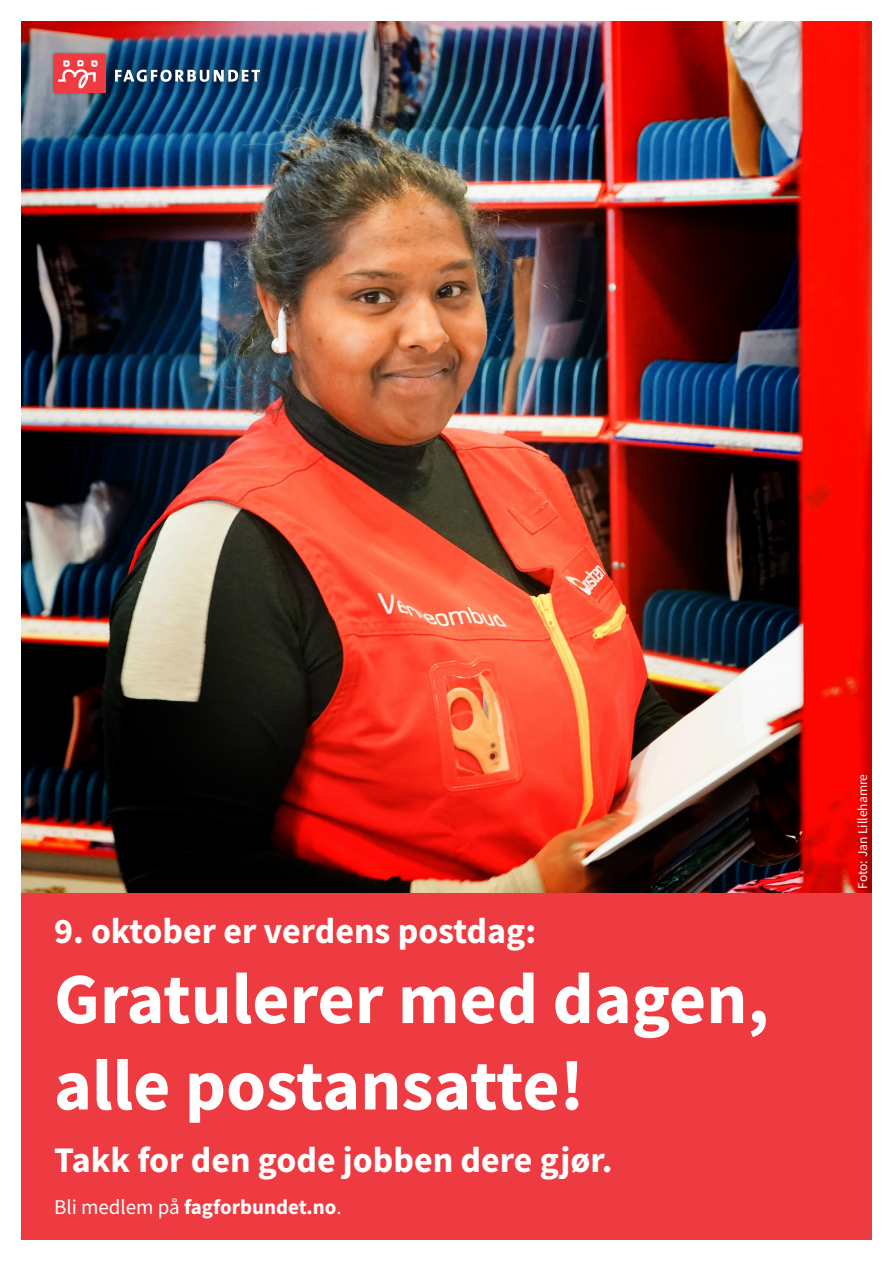
<style>
.page{position:relative;width:893px;height:1263px;background:#fff}
.page>*{position:absolute;margin:0;border:0;box-sizing:border-box;transform-origin:0 0}
.t1{font:700 72px/86.4px "Source Sans Pro";color:#fff}
.t2{font:700 36px "Source Sans Pro";color:#fff}
.t3{font:700 21px "Source Sans Pro";color:#fff}
.t4{font:13.5px "Source Sans Pro";color:#fff}
.s1{font-weight:400}
</style>
<div class="page">
<img style="left:21px;top:21px;width:851px;height:872px">
<div style="left:21px;top:893px;width:851px;height:346px;background:#ee3a41"></div>
<div style="left:51px;top:51px;width:212px;height:45px;background:#231f20;opacity:.75"></div>
<div style="left:54px;top:54px;width:51px;height:38px;background:#ee3a41"></div>
<svg style="left:115px;top:70px;width:145px;height:12px"></svg>
<svg style="left:58px;top:60px;width:40px;height:28px"></svg>
<p class="t2" style="left:54px;top:906px;width:484px">9. oktober er verdens postdag:</p>
<p class="t1" style="left:54px;top:955px;width:716px">Gratulerer med dagen, alle postansatte!</p>
<p class="t2" style="left:54px;top:1136px;width:560px">Takk for den gode jobben dere gjør.</p>
<p class="t3" style="left:54px;top:1193px;width:289px"><span class="s1">Bli medlem på</span> fagforbundet.no<span class="s1">.</span></p>
<p class="t4" style="left:854px;top:889px;width:116px;rotate:-90deg">Foto: Jan Lillehamre</p>
</div>
